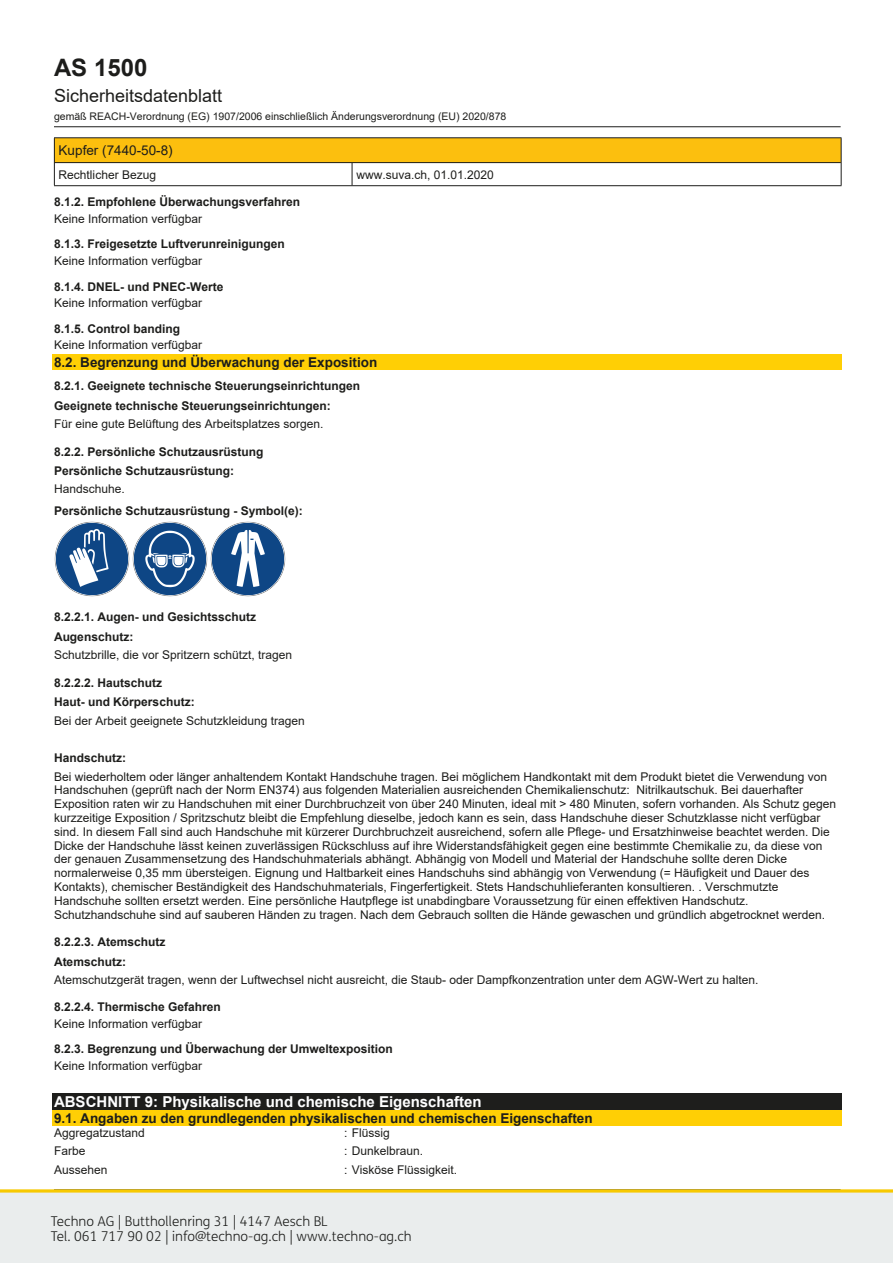
<style>
.page{position:relative;width:893px;height:1263px;background:#fff}
.page>*{position:absolute;margin:0;border:0;box-sizing:border-box;transform-origin:0 0}
.t1{font:700 24px "Arial";color:#1d1d1b}
.t2{font:18px "Arial";color:#1d1d1b}
.t3{font:700 15px "Arial";color:#fff}
.t4{font:700 13.5px "Arial";color:#1d1d1b}
.t5{font:300 13.5px/15px "FS Me";color:#1e1f1d}
.t6{font:13.5px "Arial";color:#1d1d1b}
.t7{font:12px/13.8px "Arial";color:#1d1d1b}
.t8{font:700 12px/19.5px "Arial";color:#1d1d1b}
.t9{font:10.5px "Arial";color:#1d1d1b}
.s1{color:#1e1e1c}
</style>
<div class="page">
<hr style="left:54px;top:126px;width:787px;height:1px;background:#1d1d1b">
<div style="left:55px;top:138px;width:786px;height:24px;background:#fcbf0e"></div>
<hr style="left:54px;top:138px;width:1px;height:47px;background:#1d1d1b">
<hr style="left:841px;top:138px;width:1px;height:47px;background:#1d1d1b">
<svg style="left:352px;top:163px;width:1px;height:22px"></svg>
<hr style="left:54px;top:137px;width:788px;height:1px;background:#1d1d1b">
<hr style="left:55px;top:162px;width:786px;height:1px;background:#1d1d1b">
<hr style="left:54px;top:185px;width:788px;height:1px;background:#1d1d1b">
<div style="left:52px;top:355px;width:789px;height:15px;background:#ffcf05"></div>
<div style="left:52px;top:1093px;width:789px;height:17px;background:#1e1e1c"></div>
<div style="left:52px;top:1110px;width:789px;height:16px;background:#ffcf05"></div>
<img style="left:54px;top:522px;width:75px;height:75px">
<img style="left:132px;top:522px;width:75px;height:75px">
<img style="left:211px;top:522px;width:75px;height:75px">
<div style="left:0;top:1189px;width:893px;height:74px;background:#eaeded"></div>
<h1 class="t1" style="left:54px;top:50px;width:95px">AS 1500</h1>
<h2 class="t2" style="left:54px;top:83px;width:170px">Sicherheitsdatenblatt</h2>
<p class="t9" style="left:54px;top:109px;width:454px">gemäß REACH-Verordnung (EG) 1907/2006 einschließlich Änderungsverordnung (EU) 2020/878</p>
<p class="t6" style="left:59px;top:141px;width:116px">Kupfer (7440-50-8)</p>
<p class="t7" style="left:59px;top:167px;width:99px">Rechtlicher Bezug</p>
<p class="t7" style="left:356px;top:167px;width:139px">www.suva.ch, 01.01.2020</p>
<p class="t8" style="left:54px;top:192px;width:248px">8.1.2. Empfohlene Überwachungsverfahren</p>
<p class="t7" style="left:54px;top:212px;width:150px">Keine Information verfügbar</p>
<p class="t8" style="left:54px;top:235px;width:232px">8.1.3. Freigesetzte Luftverunreinigungen</p>
<p class="t7" style="left:54px;top:254px;width:150px">Keine Information verfügbar</p>
<p class="t8" style="left:54px;top:277px;width:171px">8.1.4. DNEL- und PNEC-Werte</p>
<p class="t7" style="left:54px;top:296px;width:150px">Keine Information verfügbar</p>
<p class="t8" style="left:54px;top:319px;width:128px">8.1.5. Control banding</p>
<p class="t7" style="left:54px;top:338px;width:150px">Keine Information verfügbar</p>
<p class="t4" style="left:54px;top:353px;width:325px">8.2. Begrenzung und Überwachung der Exposition</p>
<p class="t8" style="left:54px;top:376px;width:308px">8.2.1. Geeignete technische Steuerungseinrichtungen<br>Geeignete technische Steuerungseinrichtungen:</p>
<p class="t7" style="left:54px;top:417px;width:271px">Für eine gute Belüftung des Arbeitsplatzes sorgen.</p>
<p class="t8" style="left:54px;top:442px;width:211px">8.2.2. Persönliche Schutzausrüstung<br>Persönliche Schutzausrüstung:</p>
<p class="t7" style="left:54px;top:482px;width:72px">Handschuhe.</p>
<p class="t8" style="left:54px;top:501px;width:250px">Persönliche Schutzausrüstung - Symbol(e):</p>
<p class="t8" style="left:54px;top:608px;width:204px">8.2.2.1. Augen- und Gesichtsschutz<br>Augenschutz:</p>
<p class="t7" style="left:54px;top:648px;width:240px">Schutzbrille, die vor Spritzern schützt, tragen</p>
<p class="t8" style="left:54px;top:673px;width:142px">8.2.2.2. Hautschutz<br>Haut- und Körperschutz:</p>
<p class="t7" style="left:54px;top:713px;width:252px">Bei der Arbeit geeignete Schutzkleidung tragen</p>
<p class="t8" style="left:54px;top:748px;width:73px">Handschutz:</p>
<p class="t7" style="left:54px;top:769px;width:784px">Bei wiederholtem oder länger anhaltendem Kontakt Handschuhe tragen. Bei möglichem Handkontakt mit dem Produkt bietet die Verwendung von Handschuhen (geprüft nach der Norm EN374) aus folgenden Materialien ausreichenden Chemikalienschutz: Nitrilkautschuk. Bei dauerhafter Exposition raten wir zu Handschuhen mit einer Durchbruchzeit von über 240 Minuten, ideal mit &gt; 480 Minuten, sofern vorhanden. Als Schutz gegen kurzzeitige Exposition / Spritzschutz bleibt die Empfehlung dieselbe, jedoch kann es sein, dass Handschuhe dieser Schutzklasse nicht verfügbar sind. In diesem Fall sind auch Handschuhe mit kürzerer Durchbruchzeit ausreichend, sofern alle Pflege- und Ersatzhinweise beachtet werden. Die Dicke der Handschuhe lässt keinen zuverlässigen Rückschluss auf ihre Widerstandsfähigkeit gegen eine bestimmte Chemikalie zu, da diese von der genauen Zusammensetzung des Handschuhmaterials abhängt. Abhängig von Modell und Material der Handschuhe sollte deren Dicke normalerweise 0,35 mm übersteigen. Eignung und Haltbarkeit eines Handschuhs sind abhängig von Verwendung (= Häufigkeit und Dauer des Kontakts), chemischer Beständigkeit des Handschuhmaterials, Fingerfertigkeit. Stets Handschuhlieferanten konsultieren. . Verschmutzte Handschuhe sollten ersetzt werden. Eine persönliche Hautpflege ist unabdingbare Voraussetzung für einen effektiven Handschutz.<br>Schutzhandschuhe sind auf sauberen Händen zu tragen. Nach dem Gebrauch sollten die Hände gewaschen und gründlich abgetrocknet werden.</p>
<p class="t8" style="left:54px;top:932px;width:113px">8.2.2.3. Atemschutz<br>Atemschutz:</p>
<p class="t7" style="left:54px;top:973px;width:706px">Atemschutzgerät tragen, wenn der Luftwechsel nicht ausreicht, die Staub- oder Dampfkonzentration unter dem AGW-Wert zu halten.</p>
<p class="t8" style="left:54px;top:997px;width:168px">8.2.2.4. Thermische Gefahren</p>
<p class="t7" style="left:54px;top:1016px;width:150px">Keine Information verfügbar</p>
<p class="t8" style="left:54px;top:1039px;width:340px">8.2.3. Begrenzung und Überwachung der Umweltexposition</p>
<p class="t7" style="left:54px;top:1058px;width:150px">Keine Information verfügbar</p>
<p class="t3" style="left:54px;top:1091px;width:429px">ABSCHNITT 9: Physikalische und chemische Eigenschaften</p>
<p class="t4" style="left:54px;top:1109px;width:540px">9.1. Angaben zu den grundlegenden physikalischen und chemischen Eigenschaften</p>
<p class="t7" style="left:54px;top:1126px;width:92px">Aggregatzustand</p>
<p class="t7" style="left:344px;top:1126px;width:47px">: Flüssig</p>
<p class="t7" style="left:54px;top:1144px;width:33px">Farbe</p>
<p class="t7" style="left:344px;top:1144px;width:80px">: Dunkelbraun.</p>
<p class="t7" style="left:54px;top:1162px;width:55px">Aussehen</p>
<p class="t7" style="left:344px;top:1162px;width:114px">: Visköse Flüssigkeit.</p>
<p class="t5" style="left:51px;top:1213px;width:362px">Techno AG | Butthollenring 31 | 4147 Aesch BL<br>Tel. 061 717 90 02 | <span class="s1">info@techno-ag.ch |</span> www.techno-ag.ch</p>
</div>
